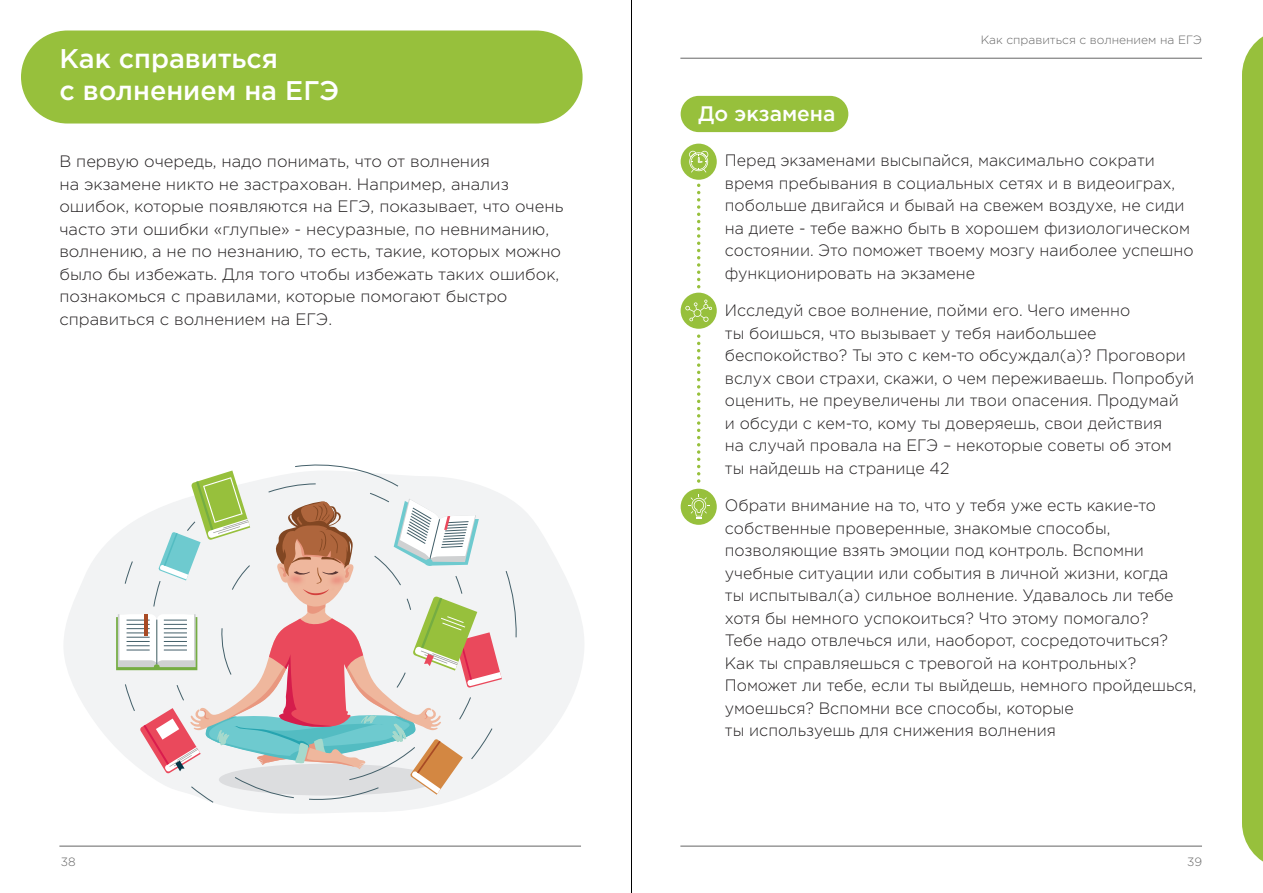
<style>
.page{position:relative;width:1263px;height:893px;background:#fff}
.page>*{position:absolute;margin:0;border:0;box-sizing:border-box;transform-origin:0 0}
.t1{font:500 27px/32.4px "Gotham Pro";color:#fff}
.t2{font:500 21px "Gotham Pro";color:#fff}
.t3{font:300 16.5px/22.5px "Gotham Pro";color:#221f20}
.t4{font:300 12px "Gotham Pro";color:#666}
</style>
<div class="page">
<div style="left:1242px;top:36px;width:21px;height:826px;background:#97c03c"></div>
<svg style="left:697px;top:184px;width:3px;height:104px"></svg>
<svg style="left:697px;top:334px;width:3px;height:149px"></svg>
<hr style="left:680px;top:58px;width:522px;height:1px;background:#666">
<svg style="left:64px;top:504px;width:520px;height:309px;fill:#f3f4f5"></svg>
<svg style="left:116px;top:464px;width:400px;height:339px"></svg>
<div style="left:21px;top:31px;width:562px;height:93px;background:#97c03c;border-radius:46px"></div>
<hr style="left:680px;top:846px;width:522px;height:1px;background:#666">
<hr style="left:59px;top:846px;width:522px;height:1px;background:#666">
<div style="left:681px;top:96px;width:167px;height:36px;background:#97c03c;border-radius:18px"></div>
<div style="left:681px;top:293px;width:36px;height:36px;background:#97c03c;border-radius:50%"></div>
<svg style="left:685px;top:300px;width:27px;height:22px"></svg>
<div style="left:681px;top:489px;width:36px;height:36px;background:#97c03c;border-radius:50%"></div>
<svg style="left:688px;top:494px;width:22px;height:25px"></svg>
<div style="left:681px;top:144px;width:36px;height:36px;background:#97c03c;border-radius:50%"></div>
<svg style="left:689px;top:151px;width:19px;height:22px"></svg>
<h1 class="t1" style="left:59px;top:42px;width:281px">Как справиться<br>c волнением на ЕГЭ</h1>
<p class="t3" style="left:59px;top:150px;width:506px">В первую очередь, надо понимать, что от волнения<br>на экзамене никто не застрахован. Например, анализ ошибок, которые появляются на ЕГЭ, показывает, что очень часто эти ошибки «глупые» - несуразные, по невниманию, волнению, а не по незнанию, то есть, такие, которых можно было бы избежать. Для того чтобы избежать таких ошибок, познакомься с правилами, которые помогают быстро справиться с волнением на ЕГЭ.</p>
<p class="t2" style="left:698px;top:102px;width:139px">До экзамена</p>
<p class="t4" style="left:981px;top:33px;width:223px">Как справиться с волнением на ЕГЭ</p>
<p class="t3" style="left:725px;top:149px;width:470px">Перед экзаменами высыпайся, максимально сократи время пребывания в социальных сетях и в видеоиграх, побольше двигайся и бывай на свежем воздухе, не сиди на диете - тебе важно быть в хорошем физиологическом состоянии. Это поможет твоему мозгу наиболее успешно функционировать на экзамене</p>
<p class="t3" style="left:725px;top:299px;width:471px">Исследуй свое волнение, пойми его. Чего именно<br>ты боишься, что вызывает у тебя наибольшее беспокойство? Ты это с кем-то обсуждал(а)? Проговори вслух свои страхи, скажи, о чем переживаешь. Попробуй оценить, не преувеличены ли твои опасения. Продумай<br>и обсуди с кем-то, кому ты доверяешь, свои действия<br>на случай провала на ЕГЭ – некоторые советы об этом ты найдешь на странице 42</p>
<p class="t3" style="left:725px;top:494px;width:473px">Обрати внимание на то, что у тебя уже есть какие-то собственные проверенные, знакомые способы, позволяющие взять эмоции под контроль. Вспомни учебные ситуации или события в личной жизни, когда<br>ты испытывал(а) сильное волнение. Удавалось ли тебе хотя бы немного успокоиться? Что этому помогало?<br>Тебе надо отвлечься или, наоборот, сосредоточиться?<br>Как ты справляешься с тревогой на контрольных?<br>Поможет ли тебе, если ты выйдешь, немного пройдешься, умоешься? Вспомни все способы, которые<br>ты используешь для снижения волнения</p>
<p class="t4" style="left:61px;top:855px;width:16px">38</p>
<p class="t4" style="left:1187px;top:855px;width:17px">39</p>
</div>
